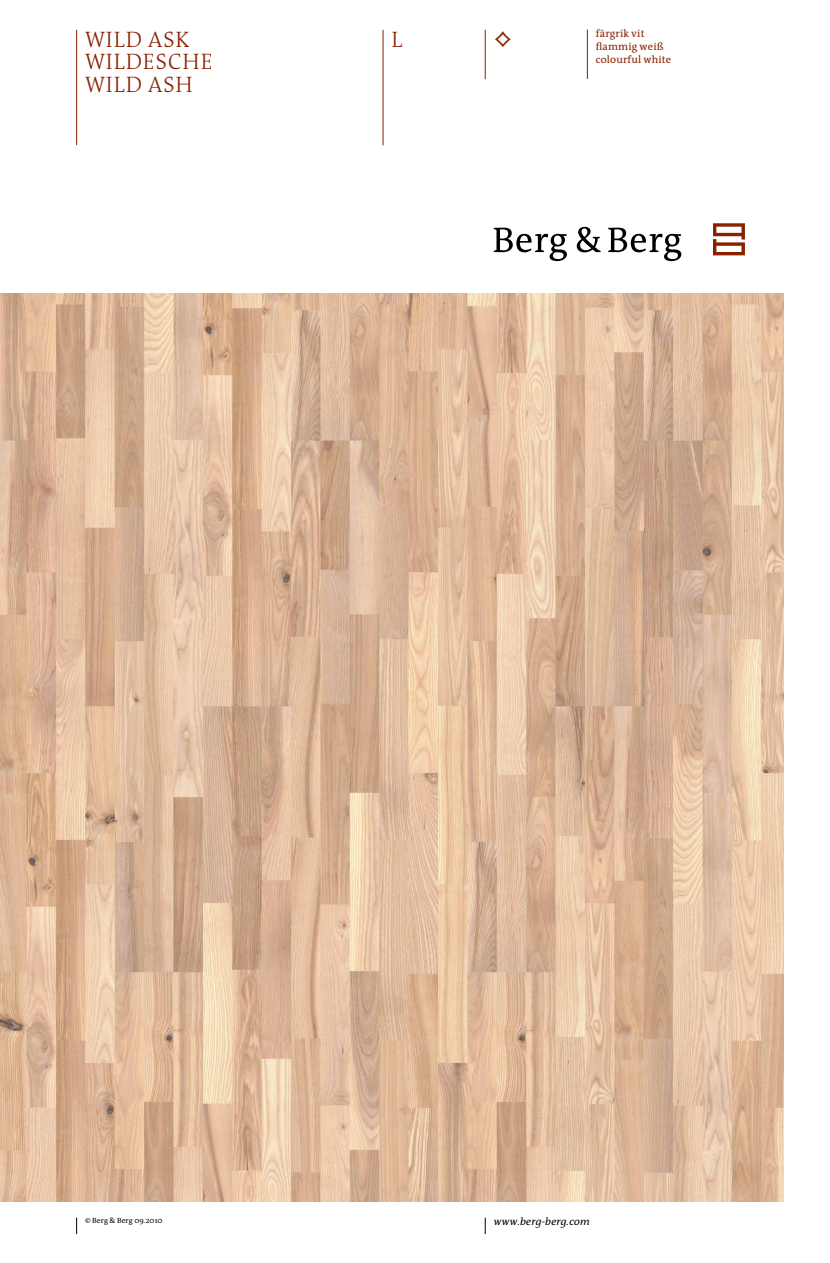
<style>
.page{position:relative;width:830px;height:1263px;background:#fff}
.page>*{position:absolute;margin:0;border:0;box-sizing:border-box;transform-origin:0 0}
.t1{font:27px "Linotype Heureka Glyphs";color:#892000}
.t2{font:22.5px/22.5px "The Antiqua B3 c Light Caps";letter-spacing:.04em;color:#892000}
.t3{font:10.5px/12.8px "The Antiqua B5";letter-spacing:.015em;color:#892000}
.t4{font:italic 10.5px "The Antiqua B5 i";letter-spacing:.015em;color:#000}
.t5{font:7.5px "The Antiqua B5";letter-spacing:.015em;color:#000}
</style>
<div class="page">
<svg style="left:713px;top:223px;width:31px;height:32px"></svg>
<svg style="left:493px;top:228px;width:73px;height:33px"></svg>
<svg style="left:576px;top:227px;width:24px;height:25px"></svg>
<svg style="left:608px;top:228px;width:73px;height:33px"></svg>
<hr style="left:76px;top:30px;width:1px;height:115px;background:#892000">
<hr style="left:382px;top:30px;width:1px;height:115px;background:#892000">
<hr style="left:484px;top:30px;width:1px;height:49px;background:#892000">
<svg style="left:484px;top:1218px;width:1px;height:16px"></svg>
<svg style="left:76px;top:1218px;width:1px;height:16px"></svg>
<hr style="left:586px;top:30px;width:1px;height:49px;background:#892000">
<img style="left:0;top:294px;width:782px;height:907px">
<h2 class="t2" style="left:85px;top:29px;width:129px">WILD ASK<br>WILDESCHE<br>WILD ASH</h2>
<h2 class="t2" style="left:391px;top:29px;width:13px">L</h2>
<h1 class="t1" style="left:493px;top:26px;width:20px">e</h1>
<p class="t3" style="left:595px;top:28px;width:77px">färgrik vit flammig weiß colourful white</p>
<p class="t5" style="left:85px;top:1217px;width:79px">© Berg &amp; Berg 09.2010</p>
<p class="t4" style="left:493px;top:1216px;width:98px">www.berg-berg.com</p>
</div>
